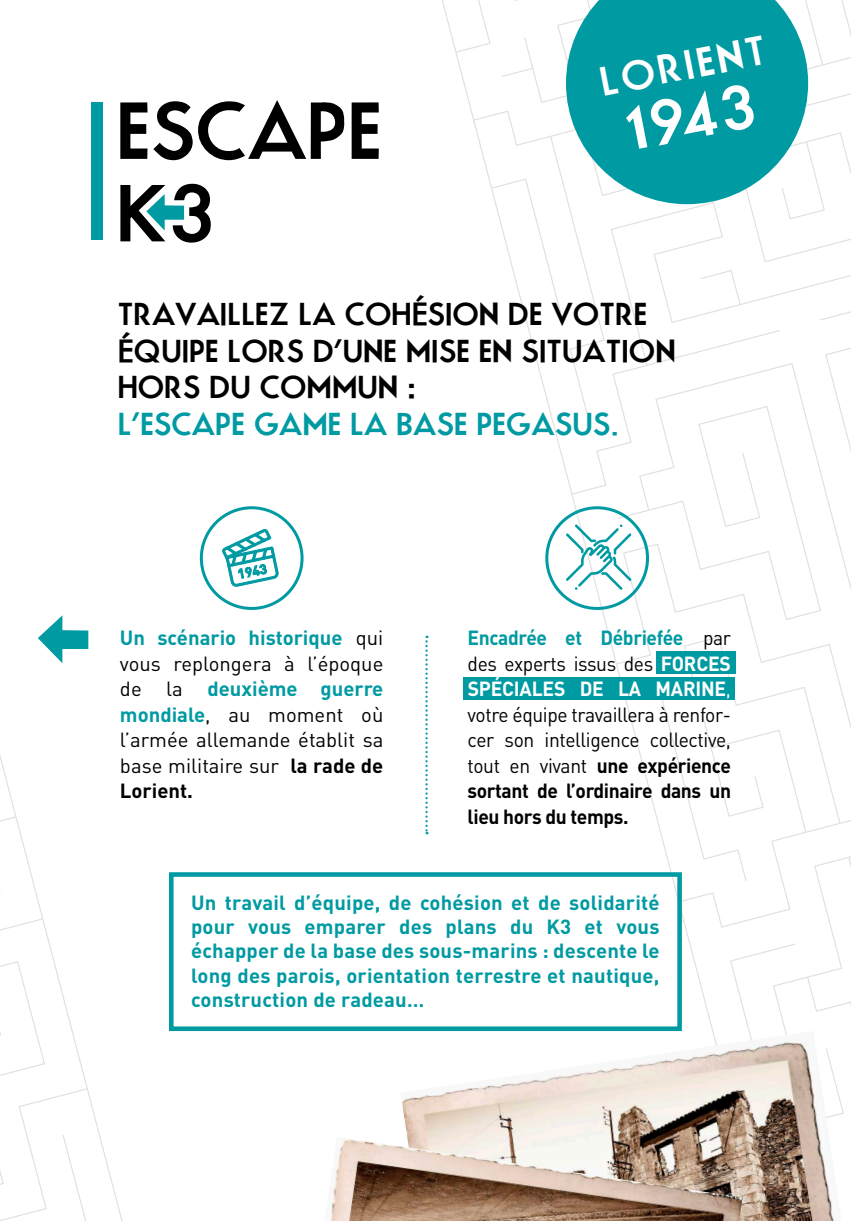
<style>
.page{position:relative;width:851px;height:1221px;background:#fff}
.page>*{position:absolute;margin:0;border:0;box-sizing:border-box;transform-origin:0 0}
.t1{font:700 76.2px/82.5px "Movement";letter-spacing:.02em;color:#000}
.t2{font:700 58.2px "Movement";color:#fff}
.t3{font:700 38.85px "Movement";color:#fff}
.t4{font:700 30px/36.6px "Movement";letter-spacing:.02em;color:#000}
.t5{font:700 30px "Movement";letter-spacing:.02em;color:#009aa2}
.t6{font:20.25px/25.5px "DIN Pro";letter-spacing:-.02em;color:#000;text-align:justify;scale:.95 1}
.t7{font:700 20.25px/24.3px "DIN Pro";letter-spacing:.01em;color:#009aa2;text-align:justify}
.t8{font:20.25px/25.5px "DIN Pro";letter-spacing:-.02em;color:#000;text-align:justify}
.s1{font-weight:700;color:#009aa2}
.s2{font-weight:700}
.s3{font-weight:700;color:#fff}
.s4{color:#fff}
</style>
<div class="page">
<svg style="left:34px;top:884px;width:88px;height:336px"></svg>
<svg style="left:442px;top:0;width:408px;height:1114px"></svg>
<img style="left:0;top:755px;width:34px;height:465px">
<div style="left:545px;top:506px;width:104px;height:104px;border:3px solid #009aa2;border-radius:50%"></div>
<div style="left:200px;top:506px;width:103px;height:104px;border:3px solid #009aa2;border-radius:50%"></div>
<svg style="left:566px;top:0;width:242px;height:204px;fill:#009aa2"></svg>
<div style="left:92px;top:102px;width:11px;height:138px;background:#009aa2"></div>
<svg style="left:425px;top:635px;width:2px;height:199px"></svg>
<svg style="left:38px;top:615px;width:50px;height:48px"></svg>
<svg style="left:146px;top:194px;width:38px;height:36px"></svg>
<svg style="left:222px;top:529px;width:57px;height:58px"></svg>
<svg style="left:565px;top:524px;width:66px;height:65px"></svg>
<img style="left:400px;top:1030px;width:441px;height:190px">
<img style="left:328px;top:1136px;width:414px;height:84px">
<div style="left:169px;top:872px;width:512px;height:158px;border:5px solid #009aa2"></div>
<div style="left:656px;top:651px;width:79px;height:23px;background:#009aa2"></div>
<div style="left:463px;top:677px;width:271px;height:22px;background:#009aa2"></div>
<h1 class="t1" style="left:117px;top:89px;width:265px">ESCAPE<br>K3</h1>
<h3 class="t3" style="left:596px;top:57px;width:169px;rotate:-11deg">LORIENT</h3>
<h2 class="t2" style="left:618px;top:93px;width:132px;rotate:-11deg">1943</h2>
<h3 class="t4" style="left:118px;top:296px;width:558px">TRAVAILLEZ LA COHÉSION DE VOTRE<br>ÉQUIPE LORS D’UNE MISE EN SITUATION<br>HORS DU COMMUN :</h3>
<h3 class="t5" style="left:118px;top:404px;width:502px">L’ESCAPE GAME LA BASE PEGASUS.</h3>
<p class="t8" style="left:120px;top:624px;width:265px"><span class="s1">Un scénario historique</span> qui vous replongera à l’époque de la <span class="s1">deuxième guerre mondiale</span>, au moment où l’armée allemande établit sa base militaire sur <span class="s2">la rade de Lorient.</span></p>
<p class="t6" style="left:467px;top:624px;width:279px"><span class="s1">Encadrée et Débriefée</span> par des experts issus des <span class="s3">FORCES SPÉCIALES DE LA MARINE</span><span class="s4">, </span>votre équipe travaillera à renfor&shy;cer son intelligence collective, tout en vivant <span class="s2">une expérience sortant de l’ordinaire dans un lieu hors du temps.</span></p>
<p class="t7" style="left:191px;top:889px;width:470px">Un travail d’équipe, de cohésion et de solidarité pour vous emparer des plans du K3 et vous échapper de la base des sous-marins : descente le long des parois, orientation terrestre et nautique, construction de radeau…</p>
</div>
